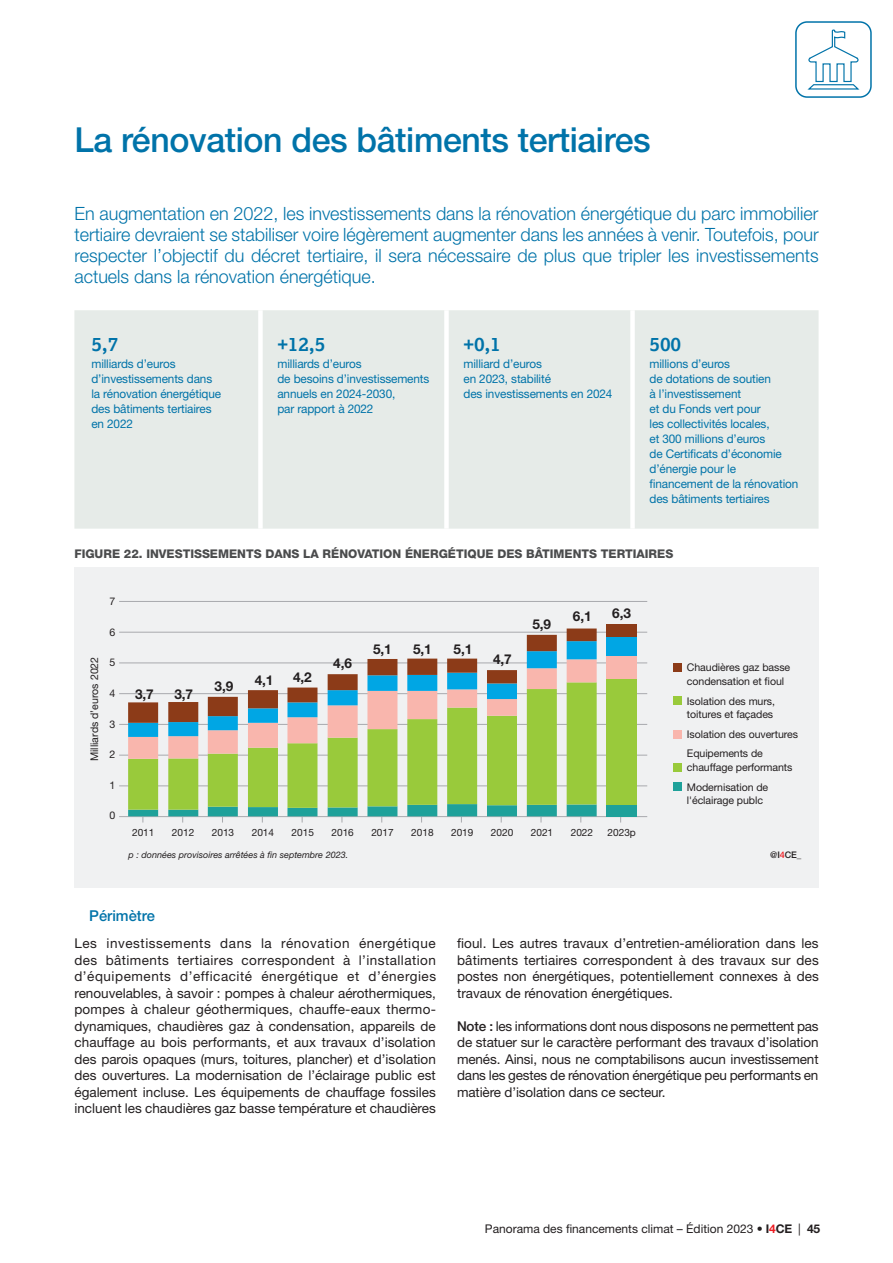
<style>
.page{position:relative;width:893px;height:1263px;background:#fff}
.page>*{position:absolute;margin:0;border:0;box-sizing:border-box;transform-origin:0 0}
.T1_--_SOMM1_3588{font:500 34.5px "Helvetica Neue LT Std";letter-spacing:-.01em;color:#0073a9}
.P_3588{font:700 19.5px "Lexia Da Ma";color:#0073a9}
.P_chapeau{font:300 18.3px/21px "Helvetica Neue LT Std";color:#0073a9;text-align:justify}
.T4__65MEDIUM{font:500 15px "Helvetica Neue LT Std";color:#0073a9}
.t1{font:700 13.65px "Helvetica Neue LT Std";color:#231f20}
.P_3588-2{font:13.5px/16.5px "Helvetica Neue LT Std";color:#231f20;text-align:justify}
.P_3588-3{font:12px/15px "Helvetica Neue LT Std";letter-spacing:-.01em;color:#0073a9}
.T_imports_bleuLogo100_3794{font:800 12px "Helvetica Neue LT Std";color:#4b4c4d}
.t2{font:12px "Helvetica Neue LT Std";color:#231f20}
.t3{font:10.65px/13.6px "Helvetica Neue LT Std";letter-spacing:-.01em;color:#231f20}
.t4{font:10.05px "Helvetica Neue LT Std";color:#231f20}
.t5{font:italic 9px "Helvetica Neue LT Std";color:#231f20}
.t6{font:500 9px "Helvetica Neue LT Std";color:#231f20}
.s1{color:#ee1d23}
.s2{font-weight:500}
.s3{font-weight:700}
.s4{font-weight:700;color:#ee1d23}
</style>
<div class="page">
<div style="left:74px;top:310px;width:745px;height:219px;background:#e6ebe8"></div>
<div style="left:258px;top:310px;width:5px;height:219px;background:#fff"></div>
<div style="left:444px;top:310px;width:5px;height:219px;background:#fff"></div>
<div style="left:630px;top:310px;width:5px;height:219px;background:#fff"></div>
<div style="left:74px;top:567px;width:745px;height:320px;background:#f0f1f2"></div>
<hr style="left:119px;top:816px;width:528px;height:1px;background:#a8a9ad">
<hr style="left:119px;top:785px;width:528px;height:1px;background:#a8a9ad">
<hr style="left:119px;top:755px;width:528px;height:1px;background:#a8a9ad">
<hr style="left:119px;top:724px;width:528px;height:1px;background:#a8a9ad">
<hr style="left:119px;top:693px;width:528px;height:1px;background:#a8a9ad">
<hr style="left:119px;top:663px;width:528px;height:1px;background:#a8a9ad">
<hr style="left:119px;top:632px;width:528px;height:1px;background:#a8a9ad">
<hr style="left:119px;top:601px;width:528px;height:1px;background:#a8a9ad">
<div style="left:673px;top:663px;width:8px;height:8px;background:#8c3b18"></div>
<div style="left:673px;top:696px;width:8px;height:9px;background:#99ca3b"></div>
<div style="left:673px;top:730px;width:8px;height:8px;background:#f9b6ad"></div>
<div style="left:673px;top:763px;width:8px;height:9px;background:#99ca3b"></div>
<div style="left:673px;top:782px;width:8px;height:9px;background:#1ea19a"></div>
<div style="left:606px;top:805px;width:30px;height:11px;background:#1ea19a"></div>
<svg style="left:128px;top:810px;width:469px;height:12px"></svg>
<div style="left:606px;top:679px;width:30px;height:126px;background:#99ca3b"></div>
<svg style="left:128px;top:759px;width:469px;height:51px;fill:#99ca3b"></svg>
<div style="left:606px;top:656px;width:30px;height:23px;background:#f9b6ad"></div>
<svg style="left:128px;top:737px;width:469px;height:22px;fill:#99ca3b"></svg>
<div style="left:606px;top:637px;width:30px;height:19px;background:#00a6e4"></div>
<div style="left:606px;top:624px;width:30px;height:13px;background:#8c3b18"></div>
<svg style="left:128px;top:628px;width:469px;height:109px"></svg>
<svg style="left:807px;top:29px;width:53px;height:61px"></svg>
<div style="left:795px;top:21px;width:77px;height:77px;border:2px solid #0073a9;border-radius:11px"></div>
<p class="T1_--_SOMM1_3588" style="left:74px;top:119px;width:578px">La rénovation des bâtiments tertiaires</p>
<p class="P_chapeau" style="left:74px;top:203px;width:746px">En augmentation en 2022, les investissements dans la rénovation énergétique du parc immobilier tertiaire devraient se stabiliser voire légèrement augmenter dans les années à venir. Toutefois, pour respecter l’objectif du décret tertiaire, il sera nécessaire de plus que tripler les investissements actuels dans la rénovation énergétique.</p>
<p class="P_3588" style="left:91px;top:332px;width:28px">5,7</p>
<p class="P_3588-3" style="left:91px;top:356px;width:131px">milliards d’euros d’investissements dans la rénovation énergétique des bâtiments tertiaires en 2022</p>
<p class="P_3588" style="left:277px;top:332px;width:49px">+12,5</p>
<p class="P_3588-3" style="left:277px;top:356px;width:153px">milliards d’euros<br>de besoins d’investissements annuels en 2024-2030,<br>par rapport à 2022</p>
<p class="P_3588" style="left:463px;top:332px;width:39px">+0,1</p>
<p class="P_3588-3" style="left:463px;top:356px;width:151px">milliard d’euros<br>en 2023, stabilité<br>des investissements en 2024</p>
<p class="P_3588" style="left:649px;top:332px;width:33px">500</p>
<p class="P_3588-3" style="left:649px;top:356px;width:150px">millions d’euros<br>de dotations de soutien<br>à l’investissement<br>et du Fonds vert pour<br>les collectivités locales,<br>et 300 millions d’euros<br>de Certificats d’économie d’énergie pour le financement de la rénovation des bâtiments tertiaires</p>
<p class="T_imports_bleuLogo100_3794" style="left:74px;top:547px;width:600px">FIGURE 22. INVESTISSEMENTS DANS LA RÉNOVATION ÉNERGÉTIQUE DES BÂTIMENTS TERTIAIRES</p>
<p class="t3" style="left:87px;top:761px;width:106px;rotate:-90deg">Milliards d’euros 2022</p>
<p class="t3" style="left:109px;top:595px;width:7px">7</p>
<p class="t3" style="left:109px;top:625px;width:7px">6</p>
<p class="t3" style="left:109px;top:656px;width:7px">5</p>
<p class="t3" style="left:109px;top:686px;width:7px">4</p>
<p class="t3" style="left:109px;top:717px;width:7px">3</p>
<p class="t3" style="left:109px;top:747px;width:7px">2</p>
<p class="t3" style="left:109px;top:778px;width:7px">1</p>
<p class="t3" style="left:109px;top:808px;width:7px">0</p>
<p class="t1" style="left:135px;top:685px;width:20px">3,7</p>
<p class="t1" style="left:174px;top:685px;width:20px">3,7</p>
<p class="t1" style="left:215px;top:678px;width:20px">3,9</p>
<p class="t1" style="left:255px;top:672px;width:20px">4,1</p>
<p class="t1" style="left:293px;top:669px;width:20px">4,2</p>
<p class="t1" style="left:333px;top:654px;width:20px">4,6</p>
<p class="t1" style="left:373px;top:641px;width:20px">5,1</p>
<p class="t1" style="left:413px;top:641px;width:20px">5,1</p>
<p class="t1" style="left:454px;top:641px;width:20px">5,1</p>
<p class="t1" style="left:493px;top:650px;width:20px">4,7</p>
<p class="t1" style="left:532px;top:615px;width:20px">5,9</p>
<p class="t1" style="left:573px;top:608px;width:20px">6,1</p>
<p class="t1" style="left:612px;top:604px;width:20px">6,3</p>
<p class="t4" style="left:172px;top:826px;width:24px">2012</p>
<p class="t4" style="left:212px;top:826px;width:24px">2013</p>
<p class="t4" style="left:252px;top:826px;width:24px">2014</p>
<p class="t4" style="left:292px;top:826px;width:24px">2015</p>
<p class="t4" style="left:331px;top:826px;width:24px">2016</p>
<p class="t4" style="left:371px;top:826px;width:24px">2017</p>
<p class="t4" style="left:411px;top:826px;width:24px">2018</p>
<p class="t4" style="left:451px;top:826px;width:24px">2019</p>
<p class="t4" style="left:491px;top:826px;width:24px">2020</p>
<p class="t4" style="left:531px;top:826px;width:24px">2021</p>
<p class="t4" style="left:571px;top:826px;width:24px">2022</p>
<p class="t5" style="left:129px;top:849px;width:221px">p : données provisoires arrêtées à fin septembre 2023.</p>
<p class="t4" style="left:132px;top:826px;width:24px">2011</p>
<p class="t4" style="left:608px;top:826px;width:30px">2023p</p>
<p class="t3" style="left:687px;top:660px;width:105px">Chaudières gaz basse condensation et fioul</p>
<p class="t3" style="left:687px;top:694px;width:90px">Isolation des murs, toitures et façades</p>
<p class="t3" style="left:687px;top:724px;width:113px;line-height:19.6px">Isolation des ouvertures<br>Equipements de</p>
<p class="t3" style="left:687px;top:757px;width:107px;line-height:19.6px">chauffage performants<br>Modernisation de</p>
<p class="t3" style="left:687px;top:793px;width:78px">l'éclairage publc</p>
<p class="t6" style="left:770px;top:849px;width:33px">@I<span class="s1">4</span>CE_</p>
<p class="T4__65MEDIUM" style="left:89px;top:907px;width:67px">Périmètre</p>
<p class="P_3588-2" style="left:74px;top:935px;width:363px">Les investissements dans la rénovation énergétique des bâtiments tertiaires correspondent à l’installation d’équipements d’efficacité énergétique et d’énergies renouvelables, à savoir : pompes à chaleur aérothermiques, pompes à chaleur géothermiques, chauffe-eaux thermo&shy;dynamiques, chaudières gaz à condensation, appareils de chauffage au bois performants, et aux travaux d’isolation des parois opaques (murs, toitures, plancher) et d’isolation des ouvertures. La modernisation de l’éclairage public est également incluse. Les équipements de chauffage fossiles incluent les chaudières gaz basse température et chaudières</p>
<p class="P_3588-2" style="left:457px;top:935px;width:363px">fioul. Les autres travaux d’entretien-amélioration dans les bâtiments tertiaires correspondent à des travaux sur des postes non énergétiques, potentiellement connexes à des travaux de rénovation énergétiques.</p>
<p class="P_3588-2" style="left:457px;top:1018px;width:363px"><span class="s2">Note :</span> les informations dont nous disposons ne permettent pas de statuer sur le caractère performant des travaux d’isolation menés. Ainsi, nous ne comptabilisons aucun investissement dans les gestes de rénovation énergétique peu performants en matière d’isolation dans ce secteur.</p>
<p class="t2" style="left:485px;top:1222px;width:337px">Panorama des financements climat – Édition 2023 • <span class="s3">I</span><span class="s4">4</span><span class="s3">CE</span> | <span class="s3">45</span></p>
</div>
